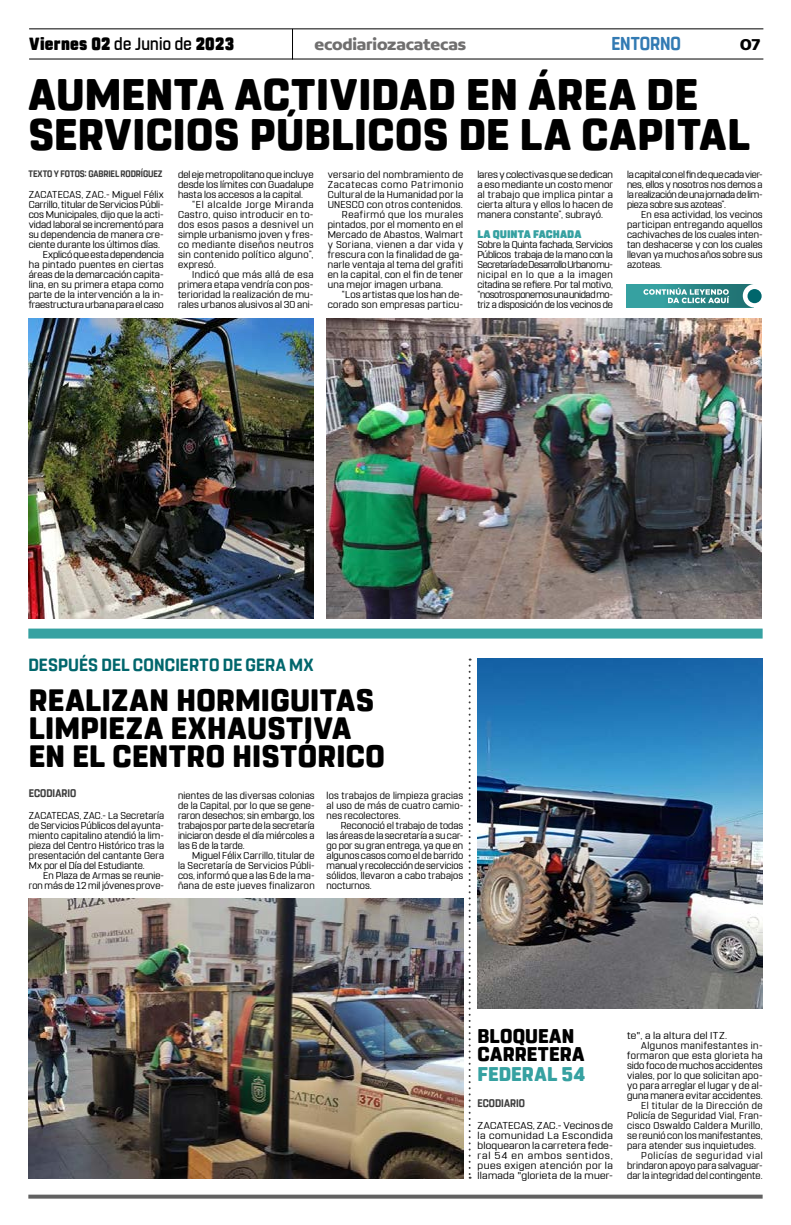
<style>
.page{position:relative;width:791px;height:1225px;background:#fff}
.page>*{position:absolute;margin:0;border:0;box-sizing:border-box;transform-origin:0 0}
.t1{font:800 44px/40px "Rohn Rounded";letter-spacing:.01em;color:#000}
.t2{font:800 30.8px/28px "Rohn Rounded";letter-spacing:.015em;color:#000}
.t3{font:800 19.8px/18px "Rohn Rounded";letter-spacing:.01em;color:#000}
.t4{font:800 19.8px "Rohn Rounded";letter-spacing:.01em;color:#36a1a1}
.t5{font:700 18.6px "Rohn Rounded";letter-spacing:-.005em;color:#327ab3;scale:.91 1}
.t6{font:700 17.6px "Rohn Rounded";letter-spacing:.015em;color:#00666c;scale:.96 1}
.t7{font:900 17.6px "Rohn Rounded";letter-spacing:.02em;color:#000;scale:.91 1}
.t8{font:700 16.9px "Concord";letter-spacing:-.01em;color:#706f6f}
.t9{font:700 16.9px "Concord";color:#000}
.t10{font:700 11px "Rohn Rounded";letter-spacing:.005em;color:#3d3d3d;scale:.91 1}
.t11{font:900 11px "Rohn Rounded";color:#36a1a1}
.t12{font:10px/10px "Rohn Rounded";letter-spacing:.02em;color:#000;text-align:justify}
.t13{font:10px/10px "Rohn Rounded";letter-spacing:.02em;color:#000;text-align:justify;scale:1.09 1}
.t14{font:10px "Rohn Rounded";color:#000}
.t15{font:10px "Rohn Rounded";letter-spacing:-.01em;color:#000}
.t16{font:10px "Rohn Rounded";letter-spacing:.045em;color:#000}
.t17{font:10px "Rohn Rounded";letter-spacing:.05em;color:#000}
.t18{font:10px "Rohn Rounded";letter-spacing:.065em;color:#000}
.t19{font:10px "Rohn Rounded";letter-spacing:.07em;color:#000}
.t20{font:10px "Rohn Rounded";letter-spacing:.055em;color:#000}
.t21{font:700 9.4px "Rohn Rounded";letter-spacing:-.005em;color:#3d3d3d;scale:.91 1}
.s1{font-weight:500}
</style>
<div class="page">
<hr style="left:29px;top:28px;width:734px;height:1px;background:#000">
<hr style="left:29px;top:59px;width:734px;height:1px;background:#000">
<hr style="left:292px;top:29px;width:1px;height:31px;background:#000">
<svg style="left:469px;top:658px;width:2px;height:520px"></svg>
<div style="left:28px;top:628px;width:735px;height:10px;background:#36a1a1"></div>
<svg style="left:28px;top:1194px;width:735px;height:4px;background:#7a7a7a"></svg>
<img style="left:29px;top:898px;width:434px;height:280px">
<img style="left:28px;top:318px;width:286px;height:300px">
<img style="left:327px;top:318px;width:434px;height:300px">
<img style="left:478px;top:658px;width:285px;height:350px">
<div style="left:626px;top:284px;width:128px;height:23px;background:#36a1a1"></div>
<svg style="left:643px;top:284px;width:119px;height:24px"></svg>
<h3 class="t7" style="left:29px;top:33px;width:227px">Viernes 02 <span class="s1">de Junio de</span> 2023</h3>
<h3 class="t8" style="left:314px;top:34px;width:153px">ecodiariozacatecas</h3>
<h3 class="t5" style="left:611px;top:32px;width:78px">ENTORNO</h3>
<h3 class="t9" style="left:740px;top:34px;width:22px">07</h3>
<h1 class="t1" style="left:28px;top:75px;width:723px">AUMENTA ACTIVIDAD EN ÁREA DE<br>SERVICIOS PÚBLICOS DE LA CAPITAL</h1>
<p class="t21" style="left:28px;top:169px;width:149px">TEXTO Y FOTOS: GABRIEL RODRÍGUEZ</p>
<p class="t12" style="left:178px;top:170px;width:137px">del eje metropolitano que incluye desde los límites con Guadalupe hasta los accesos a la capital.</p>
<p class="t12" style="left:178px;top:200px;width:137px;text-indent:14px">“El alcalde Jorge Miranda Castro, quiso introducir en to&shy;dos esos pasos a desnivel un simple urbanismo joven y fres&shy;co mediante diseños neutros sin contenido político alguno”, expresó.</p>
<p class="t12" style="left:178px;top:270px;width:137px;text-indent:14px">Indicó que más allá de esa primera etapa vendría con pos&shy;terioridad la realización de mu&shy;rales urbanos alusivos al 30 ani-</p>
<p class="t12" style="left:29px;top:190px;width:137px">ZACATECAS, ZAC.- Miguel Félix</p>
<p class="t14" style="left:29px;top:199px;width:137px">Carrillo, titular de Servicios Públi-</p>
<p class="t12" style="left:29px;top:210px;width:137px">cos Municipales, dijo que la acti-</p>
<p class="t14" style="left:29px;top:219px;width:137px">vidad laboral se incrementó para</p>
<p class="t12" style="left:29px;top:230px;width:137px">su dependencia de manera cre-</p>
<p class="t12" style="left:29px;top:240px;width:133px">ciente durante los últimos días.</p>
<p class="t15" style="left:43px;top:249px;width:122px">Explicó que esta dependencia</p>
<p class="t12" style="left:29px;top:260px;width:137px">ha pintado puentes en ciertas</p>
<p class="t12" style="left:29px;top:270px;width:137px">áreas de la demarcación capita-</p>
<p class="t12" style="left:29px;top:280px;width:137px">lina, en su primera etapa como</p>
<p class="t12" style="left:29px;top:290px;width:137px">parte de la intervención a la in-</p>
<p class="t15" style="left:29px;top:299px;width:137px">fraestructura urbana para el caso</p>
<p class="t12" style="left:328px;top:170px;width:137px">versario del nombramiento de</p>
<p class="t18" style="left:328px;top:179px;width:137px">Zacatecas como Patrimonio</p>
<p class="t12" style="left:328px;top:190px;width:137px">Cultural de la Humanidad por la</p>
<p class="t12" style="left:328px;top:200px;width:137px">UNESCO con otros contenidos.</p>
<p class="t20" style="left:342px;top:209px;width:123px">Reafirmó que los murales</p>
<p class="t12" style="left:328px;top:220px;width:137px">pintados, por el momento en el</p>
<p class="t12" style="left:328px;top:230px;width:137px">Mercado de Abastos, Walmart</p>
<p class="t16" style="left:328px;top:239px;width:137px">y Soriana, vienen a dar vida y</p>
<p class="t12" style="left:328px;top:250px;width:137px">frescura con la finalidad de ga-</p>
<p class="t12" style="left:328px;top:260px;width:137px">narle ventaja al tema del grafiti</p>
<p class="t12" style="left:328px;top:270px;width:137px">en la capital, con el fin de tener</p>
<p class="t12" style="left:328px;top:280px;width:117px">una mejor imagen urbana.</p>
<p class="t12" style="left:342px;top:290px;width:123px">“Los artistas que los han de-</p>
<p class="t12" style="left:328px;top:300px;width:137px">corado son empresas particu-</p>
<p class="t12" style="left:477px;top:170px;width:137px">lares y colectivas que se dedican a eso mediante un costo menor al trabajo que implica pintar a cierta altura y ellos lo hacen de manera constante”, subrayó.</p>
<p class="t11" style="left:477px;top:228px;width:106px">LA QUINTA FACHADA</p>
<p class="t12" style="left:477px;top:240px;width:137px">Sobre la Quinta fachada, Servicios Públicos trabaja de la mano con la Secretaría de Desarrollo Urbano mu&shy;nicipal en lo que a la imagen citadina se refiere. Por tal motivo, “nosotros ponemos una unidad mo&shy;triz a disposición de los vecinos de</p>
<p class="t12" style="left:627px;top:170px;width:137px">la capital con el fin de que cada vier&shy;nes, ellos y nosotros nos demos a la realización de una jornada de lim&shy;pieza sobre sus azoteas”.</p>
<p class="t12" style="left:627px;top:210px;width:137px;text-indent:14px">En esa actividad, los vecinos participan entregando aquellos cachivaches de los cuales inten&shy;tan deshacerse y con los cuales llevan ya muchos años sobre sus azoteas.</p>
<h3 class="t6" style="left:28px;top:655px;width:299px">DESPUÉS DEL CONCIERTO DE GERA MX</h3>
<h2 class="t2" style="left:29px;top:686px;width:358px">REALIZAN HORMIGUITAS<br>LIMPIEZA EXHAUSTIVA<br>EN EL CENTRO HISTÓRICO</h2>
<p class="t10" style="left:29px;top:786px;width:54px">ECODIARIO</p>
<p class="t12" style="left:29px;top:810px;width:137px">ZACATECAS, ZAC.- La Secretaría de Servicios Públicos del ayunta&shy;miento capitalino atendió la lim&shy;pieza del Centro Histórico tras la presentación del cantante Gera Mx por el Día del Estudiante.</p>
<p class="t12" style="left:29px;top:870px;width:137px;text-align:right">En Plaza de Armas se reunie&shy;ron más de 12 mil jóvenes prove-</p>
<p class="t12" style="left:178px;top:790px;width:138px">nientes de las diversas colonias de la Capital, por lo que se gene&shy;raron desechos; sin embargo, los trabajos por parte de la secretaría iniciaron desde el día miércoles a las 6 de la tarde.</p>
<p class="t12" style="left:178px;top:850px;width:138px;text-indent:14px">Miguel Félix Carrillo, titular de la Secretaría de Servicios Públi&shy;cos, informó que a las 6 de la ma&shy;ñana de este jueves finalizaron</p>
<p class="t12" style="left:327px;top:790px;width:138px">los trabajos de limpieza gracias al uso de más de cuatro camio&shy;nes recolectores.</p>
<p class="t12" style="left:327px;top:820px;width:138px;text-indent:14px">Reconoció el trabajo de todas las áreas de la secretaría a su car&shy;go por su gran entrega, ya que en algunos casos como el de barrido manual y recolección de servicios sólidos, llevaron a cabo trabajos nocturnos.</p>
<h3 class="t3" style="left:477px;top:1027px;width:108px">BLOQUEAN<br>CARRETERA</h3>
<h3 class="t4" style="left:477px;top:1062px;width:109px">FEDERAL 54</h3>
<p class="t10" style="left:477px;top:1096px;width:54px">ECODIARIO</p>
<p class="t13" style="left:478px;top:1120px;width:126px">ZACATECAS, ZAC.- Vecinos de la comunidad La Escondida bloquearon la carretera fede&shy;ral 54 en ambos sentidos, pues exigen atención por la llamada "glorieta de la muer-</p>
<p class="t13" style="left:627px;top:1030px;width:93px">te", a la altura del ITZ.</p>
<p class="t16" style="left:641px;top:1039px;width:123px">Algunos manifestantes in-</p>
<p class="t12" style="left:627px;top:1050px;width:137px">formaron que esta glorieta ha</p>
<p class="t12" style="left:627px;top:1060px;width:137px">sido foco de muchos accidentes</p>
<p class="t12" style="left:627px;top:1070px;width:137px">viales, por lo que solicitan apo-</p>
<p class="t12" style="left:627px;top:1080px;width:137px">yo para arreglar el lugar y de al-</p>
<p class="t12" style="left:627px;top:1090px;width:137px">guna manera evitar accidentes.</p>
<p class="t17" style="left:641px;top:1099px;width:123px">El titular de la Dirección de</p>
<p class="t12" style="left:627px;top:1110px;width:137px">Policía de Seguridad Vial, Fran-</p>
<p class="t12" style="left:627px;top:1120px;width:137px">cisco Oswaldo Caldera Murillo,</p>
<p class="t12" style="left:627px;top:1130px;width:137px">se reunió con los manifestantes,</p>
<p class="t12" style="left:627px;top:1140px;width:130px">para atender sus inquietudes.</p>
<p class="t19" style="left:641px;top:1149px;width:123px">Policías de seguridad vial</p>
<p class="t12" style="left:627px;top:1160px;width:137px">brindaron apoyo para salvaguar-</p>
<p class="t12" style="left:627px;top:1170px;width:137px">dar la integridad del contingente.</p>
</div>
